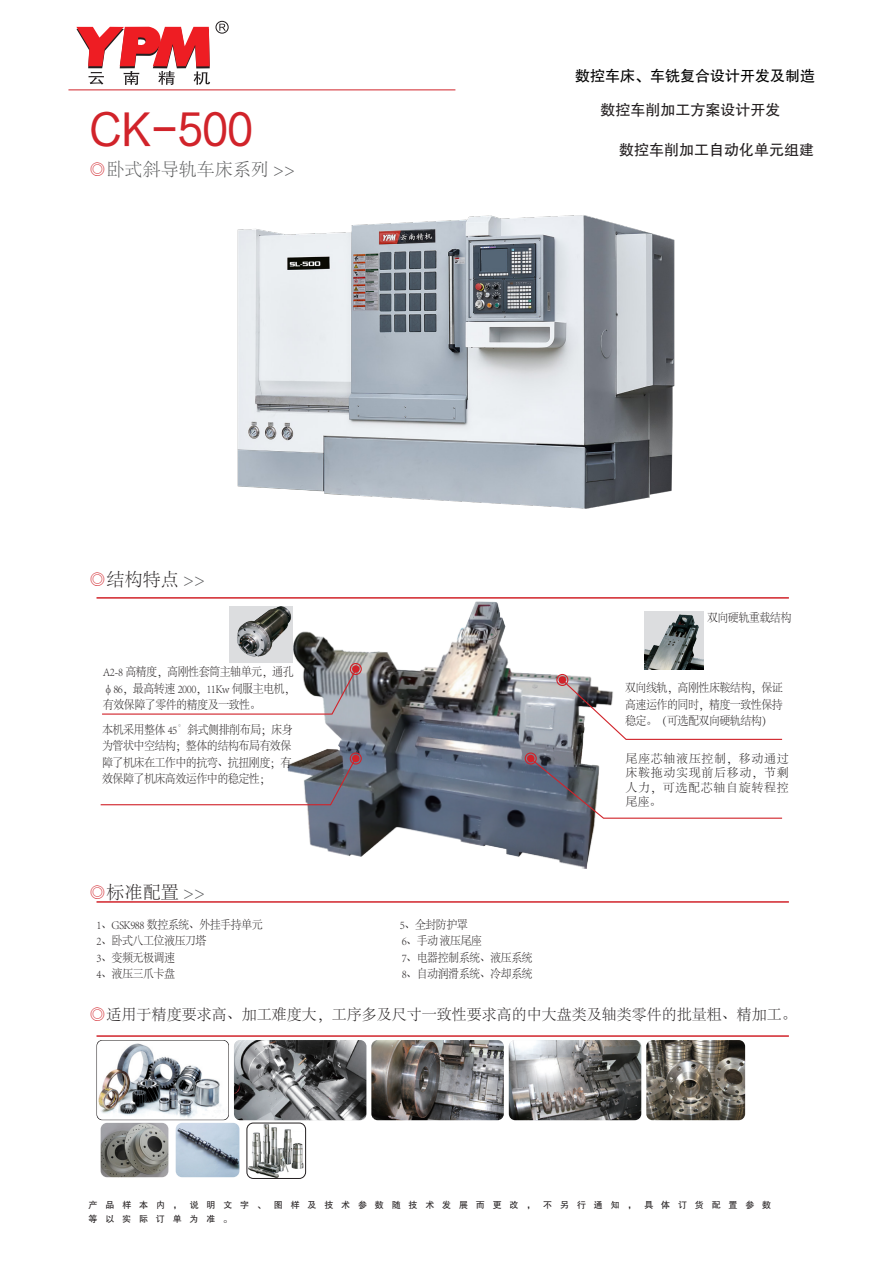
<style>
.page{position:relative;width:893px;height:1263px;background:#fff}
.page>*{position:absolute;margin:0;border:0;box-sizing:border-box;transform-origin:0 0}
.t1{font:45px "FZHTJW GB1 0";color:#d1232a}
.t2{font:300 18px "Adobe Song Std";color:#231f20}
.t3{font:300 18px "Adobe Song Std";color:#595a5b}
.t4{font:300 15px "Adobe Song Std";color:#231f20}
.t5{font:15px "FZHTJW GB1 0";color:#231f20}
.t6{font:15px "FZHTJW GB1 0";color:#000}
.t7{font:300 12px/16.5px "Adobe Song Std";letter-spacing:-.05em;color:#231f20;text-align:justify;scale:.92 1}
.t8{font:300 12px/14.4px "Adobe Song Std";letter-spacing:-.05em;color:#231f20;text-align:justify}
.t9{font:9px/13.5px "FZHTJW GB1 0";letter-spacing:.87em;color:#231f20}
.s1{color:#d1232a}
.s2{color:#57585a}
.s3{font-size:18px;color:#d1232a}
</style>
<div class="page">
<hr style="left:68px;top:90px;width:387px;height:1px;background:#d1232a">
<hr style="left:97px;top:901px;width:692px;height:2px;background:#d1232a">
<hr style="left:97px;top:597px;width:692px;height:2px;background:#d1232a">
<hr style="left:97px;top:1035px;width:692px;height:2px;background:#d1232a">
<img style="left:270px;top:598px;width:360px;height:271px">
<svg style="left:102px;top:667px;width:256px;height:48px"></svg>
<svg style="left:100px;top:757px;width:257px;height:49px"></svg>
<svg style="left:529px;top:757px;width:254px;height:62px"></svg>
<svg style="left:561px;top:679px;width:222px;height:61px"></svg>
<div style="left:352px;top:755px;width:8px;height:7px;background:#d1232a;border-radius:50%"></div>
<div style="left:350px;top:752px;width:12px;height:12px;border:1px solid #d1232a;border-radius:50%"></div>
<div style="left:352px;top:665px;width:8px;height:8px;background:#d1232a;border-radius:50%"></div>
<div style="left:350px;top:663px;width:12px;height:12px;border:1px solid #d1232a;border-radius:50%"></div>
<svg style="left:76px;top:21px;width:153px;height:64px"></svg>
<div style="left:527px;top:755px;width:7px;height:7px;background:#d1232a;border-radius:50%"></div>
<div style="left:525px;top:752px;width:12px;height:12px;border:1px solid #d1232a;border-radius:50%"></div>
<div style="left:559px;top:676px;width:7px;height:8px;background:#d1232a;border-radius:50%"></div>
<div style="left:556px;top:674px;width:12px;height:12px;border:1px solid #d1232a;border-radius:50%"></div>
<img style="left:237px;top:215px;width:438px;height:294px">
<img style="left:230px;top:606px;width:63px;height:57px">
<img style="left:645px;top:611px;width:59px;height:58px">
<svg style="left:97px;top:1040px;width:132px;height:80px"></svg>
<img style="left:234px;top:1040px;width:132px;height:80px">
<img style="left:371px;top:1040px;width:133px;height:80px">
<img style="left:247px;top:1123px;width:59px;height:55px">
<div style="left:247px;top:1123px;width:59px;height:56px;border:1px solid #231f20;border-radius:6px"></div>
<img style="left:176px;top:1123px;width:63px;height:54px">
<img style="left:101px;top:1123px;width:67px;height:54px">
<img style="left:646px;top:1040px;width:99px;height:80px">
<img style="left:509px;top:1040px;width:132px;height:80px">
<p class="t1" style="left:89px;top:105px;width:165px">CK-500</p>
<p class="t3" style="left:89px;top:159px;width:208px"><span class="s1">◎</span>卧式斜导轨车床系列 <span class="s2">&gt;&gt;</span></p>
<p class="t6" style="left:575px;top:67px;width:241px">数控车床、车铣复合设计开发及制造</p>
<p class="t5" style="left:601px;top:102px;width:181px">数控车削加工方案设计开发</p>
<p class="t5" style="left:619px;top:142px;width:196px">数控车削加工自动化单元组建</p>
<p class="t2" style="left:89px;top:569px;width:118px"><span class="s1">◎</span>结构特点 <span class="s2">&gt;&gt;</span></p>
<p class="t7" style="left:103px;top:664px;width:210px;text-align:left">A2-8 高精度，高刚性套筒主轴单元，通孔φ86，最高转速 2000，11Kw 伺服主电机，有效保障了零件的精度及一致性。</p>
<p class="t7" style="left:102px;top:722px;width:209px">本机采用整体 45°斜式侧排削布局；床身为管状中空结构；整体的结构布局有效保障了机床在工作中的抗弯、抗扭刚度；有效保障了机床高效运作中的稳定性；</p>
<p class="t2" style="left:89px;top:883px;width:118px"><span class="s1">◎</span>标准配置 <span class="s2">&gt;&gt;</span></p>
<p class="t7" style="left:97px;top:916px;width:182px">1、GSK988 数控系统、外挂手持单元</p>
<p class="t7" style="left:97px;top:933px;width:121px">2、卧式八工位液压刀塔</p>
<p class="t7" style="left:97px;top:949px;width:87px">3、变频无极调速</p>
<p class="t7" style="left:97px;top:966px;width:87px">4、液压三爪卡盘</p>
<p class="t7" style="left:400px;top:916px;width:75px">5、全封防护罩</p>
<p class="t7" style="left:402px;top:933px;width:89px">6、手动 液压尾座</p>
<p class="t7" style="left:402px;top:949px;width:144px">7、电器控制系统、液压系统</p>
<p class="t7" style="left:402px;top:966px;width:144px">8、自动润滑系统、冷却系统</p>
<p class="t7" style="left:707px;top:610px;width:93px">双向硬轨重载结构</p>
<p class="t7" style="left:625px;top:680px;width:173px">双向线轨，高刚性床鞍结构，保证高速运作的同时，精度一致性保持稳定。（可选配双向硬轨结构）</p>
<p class="t8" style="left:625px;top:752px;width:165px">尾座芯轴液压控制，移动通过床鞍拖动实现前后移动，节剩人力，可选配芯轴自旋转程控尾座。</p>
<p class="t4" style="left:89px;top:1006px;width:709px"><span class="s3">◎</span>适用于精度要求高、加工难度大，工序多及尺寸一致性要求高的中大盘类及轴类零件的批量粗、精加工。</p>
<p class="t9" style="left:89px;top:1198px;width:684px">产品样本内，说明文字、图样及技术参数随技术发展而更改，不另行通知，具体订货配置参数等以实际订单为准。</p>
</div>
